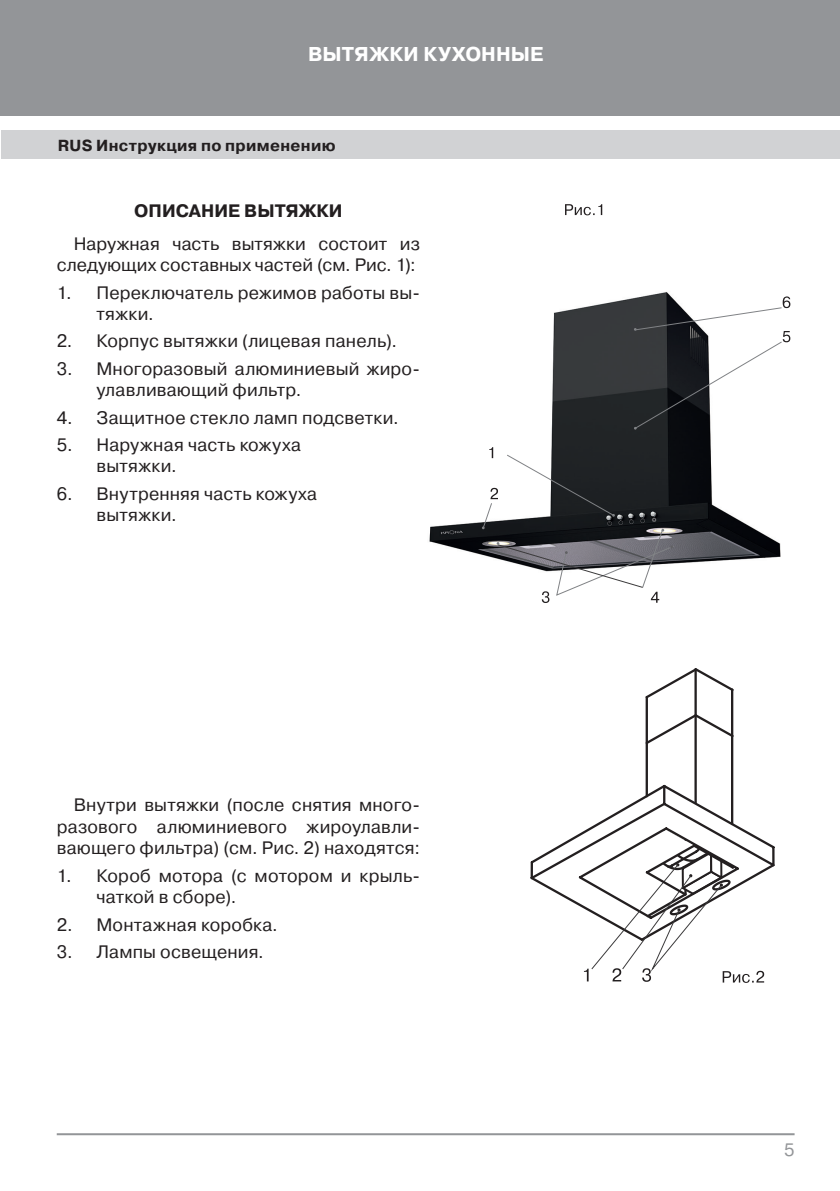
<style>
.page{position:relative;width:840px;height:1191px;background:#fff}
.page>*{position:absolute;margin:0;border:0;box-sizing:border-box;transform-origin:0 0}
.t1{font:700 20px "Pragmatica C";letter-spacing:.005em;color:#fff}
.t2{font:18px/21.6px "Pragmatica C";letter-spacing:.01em;color:#231f20}
.t3{font:700 18px "Pragmatica C";color:#231f20}
.t4{font:18px "Pragmatica C";color:#939598}
.t5{font:700 16px "Pragmatica C";letter-spacing:.02em;color:#231f20}
</style>
<div class="page">
<div style="left:0;top:0;width:839px;height:116px;background:#939598"></div>
<div style="left:1px;top:130px;width:838px;height:29px;background:#d1d2d4"></div>
<hr style="left:57px;top:1133px;width:737px;height:2px;background:#939598">
<svg style="left:530px;top:668px;width:244px;height:315px"></svg>
<img style="left:429px;top:292px;width:252px;height:263px">
<svg style="left:482px;top:307px;width:300px;height:285px"></svg>
<svg style="left:782px;top:296px;width:8px;height:12px"></svg>
<svg style="left:782px;top:331px;width:7px;height:11px"></svg>
<svg style="left:565px;top:204px;width:37px;height:11px"></svg>
<svg style="left:650px;top:592px;width:9px;height:11px"></svg>
<svg style="left:496px;top:542px;width:146px;height:61px"></svg>
<p class="t1" style="left:308px;top:43px;width:237px">ВЫТЯЖКИ КУХОННЫЕ</p>
<p class="t5" style="left:58px;top:136px;width:279px">RUS Инструкция по применению</p>
<p class="t3" style="left:134px;top:200px;width:210px">ОПИСАНИЕ ВЫТЯЖКИ</p>
<p class="t2" style="left:57px;top:233px;width:364px;text-align:right">Наружная часть вытяжки состоит из следующих составных частей (см. Рис. 1):</p>
<p class="t2" style="left:96px;top:282px;width:325px;text-indent:-40px">1. Переключатель режимов работы вы&shy;тяжки.</p>
<p class="t2" style="left:57px;top:330px;width:342px">2. Корпус вытяжки (лицевая панель).</p>
<p class="t2" style="left:96px;top:358px;width:325px;text-indent:-40px">3. Многоразовый алюминиевый жиро&shy;улавливающий фильтр.</p>
<p class="t2" style="left:57px;top:407px;width:343px">4. Защитное стекло ламп подсветки.</p>
<p class="t2" style="left:96px;top:434px;width:206px;text-indent:-40px">5. Наружная часть кожуха вытяжки.</p>
<p class="t2" style="left:96px;top:483px;width:222px;text-indent:-40px">6. Внутренняя часть кожуха вытяжки.</p>
<p class="t2" style="left:57px;top:794px;width:364px;text-align:justify;text-indent:17px">Внутри вытяжки (после снятия много&shy;разового алюминиевого жироулавли&shy;вающего фильтра) (см. Рис. 2) находятся:</p>
<p class="t2" style="left:96px;top:864px;width:325px;text-indent:-40px">1. Короб мотора (с мотором и крыль&shy;чаткой в сборе).</p>
<p class="t2" style="left:57px;top:913px;width:222px">2. Монтажная коробка.</p>
<p class="t2" style="left:57px;top:941px;width:208px">3. Лампы освещения.</p>
<p class="t4" style="left:783px;top:1139px;width:12px">5</p>
</div>
